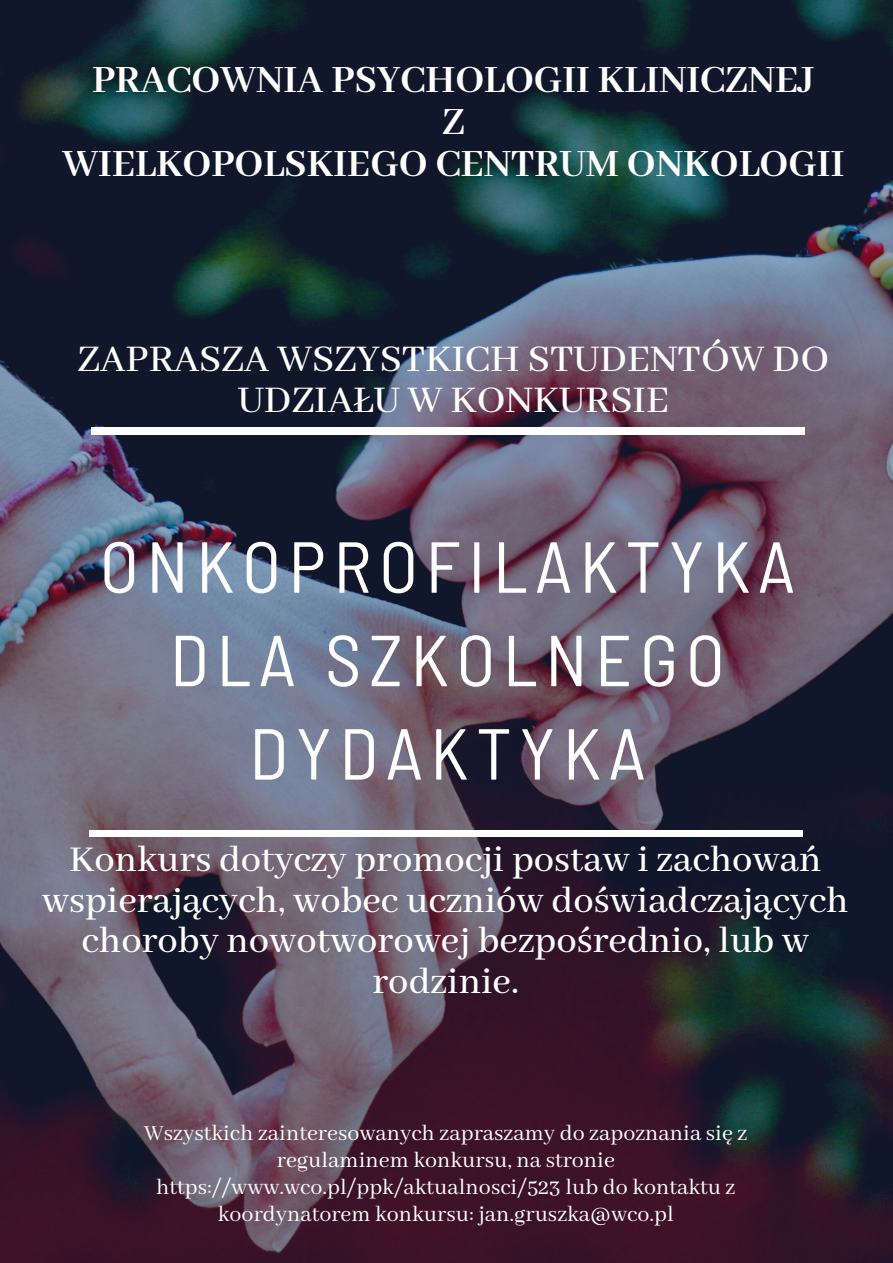
<style>
.page{position:relative;width:893px;height:1263px;background:#fff}
.page>*{position:absolute;margin:0;border:0;box-sizing:border-box;transform-origin:0 0}
.t1{font:semi-condensed 72px/93.4px "Barlow";letter-spacing:.105em;color:#fff;text-align:center}
.t2{font:700 42px/41.6px "Abhaya Libre";color:#fff;text-align:center}
.t3{font:500 42px/41.6px "Abhaya Libre";color:#fff;text-align:center}
.t4{font:500 40.5px/40.5px "Abhaya Libre";color:#fff;text-align:center}
.t5{font:24px/27px "Abhaya Libre";color:#fff;text-align:center}
</style>
<div class="page">
<img style="left:0;top:0;width:893px;height:1263px">
<div style="left:91px;top:427px;width:714px;height:7px;background:#fff"></div>
<div style="left:89px;top:830px;width:714px;height:7px;background:#fff"></div>
<h2 class="t2" style="left:62px;top:61px;width:783px">PRACOWNIA PSYCHOLOGII KLINICZNEJ<br>Z<br>WIELKOPOLSKIEGO CENTRUM ONKOLOGII</h2>
<h2 class="t3" style="left:78px;top:339px;width:753px">ZAPRASZA WSZYSTKICH STUDENTÓW DO<br>UDZIAŁU W KONKURSIE</h2>
<h1 class="t1" style="left:100px;top:517px;width:696px">ONKOPROFILAKTYKA<br>DLA SZKOLNEGO<br>DYDAKTYKA</h1>
<h3 class="t4" style="left:42px;top:841px;width:808px">Konkurs dotyczy promocji postaw i zachowań wspierających, wobec uczniów doświadczających choroby nowotworowej bezpośrednio, lub w rodzinie.</h3>
<p class="t5" style="left:144px;top:1120px;width:604px">Wszystkich zainteresowanych zapraszamy do zapoznania się z regulaminem konkursu, na stronie https://www.wco.pl/ppk/aktualnosci/523 lub do kontaktu z koordynatorem konkursu: jan.gruszka@wco.pl</p>
</div>
